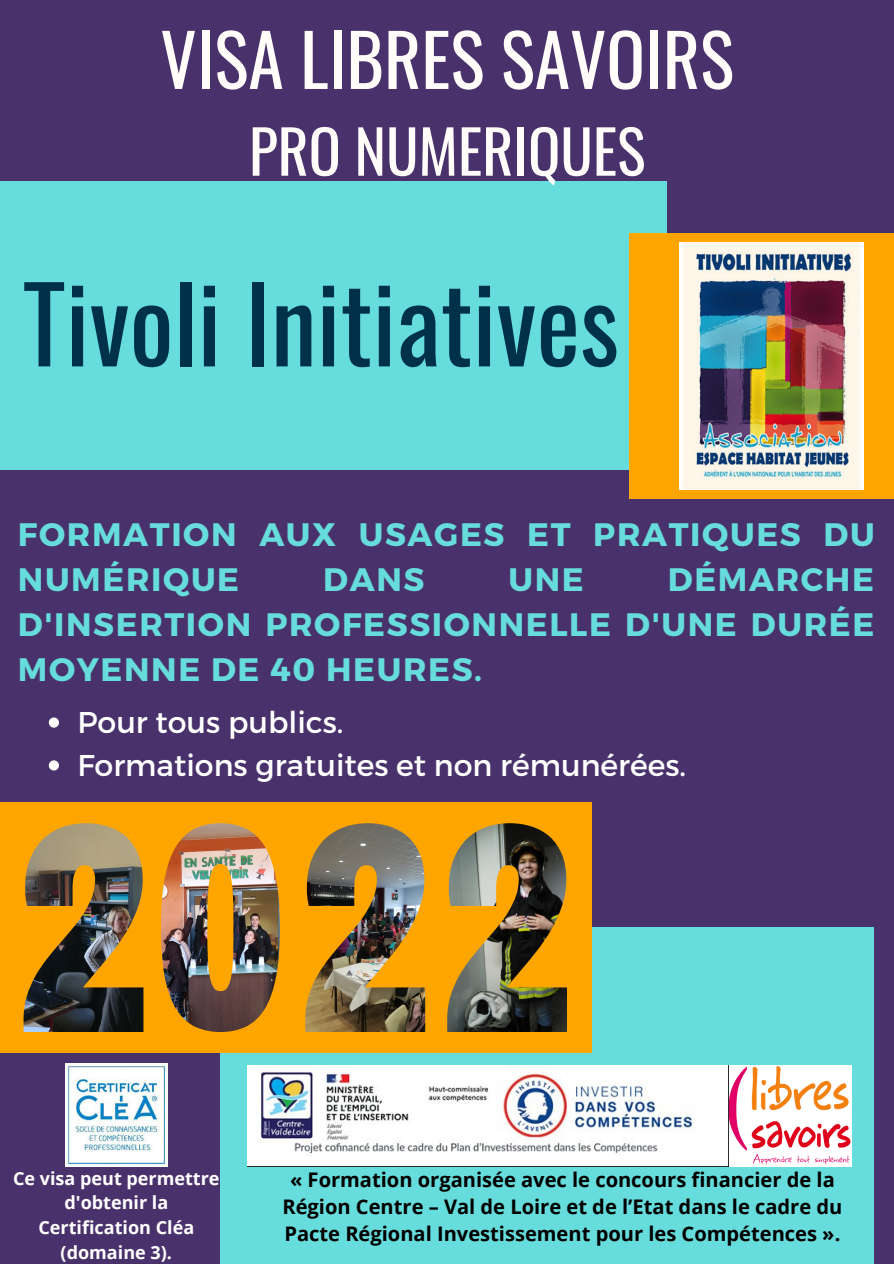
<style>
.page{position:relative;width:894px;height:1264px;background:#fff}
.page>*{position:absolute;margin:0;border:0;box-sizing:border-box;transform-origin:0 0}
.t1{font:103.95px "Oswald";color:#00314b}
.t2{font:71.7px "Oswald";color:#fffcfa}
.t3{font:59.7px "Oswald";color:#fffcfa}
.t4{font:700 32.4px/45px "Montserrat";letter-spacing:.05em;color:#66dcdc}
.t5{font:30px "Montserrat";color:#fff}
.t6{font:700 20.1px/27px "Open Sans";color:#000;text-align:center}
.t7{font:700 18px/24.8px "Open Sans";color:#fff;text-align:center}
</style>
<div class="page">
<div style="left:0;top:0;width:893px;height:1263px;background:#49326b"></div>
<div style="left:0;top:181px;width:666px;height:288px;background:#66dcdc"></div>
<div style="left:220px;top:927px;width:653px;height:336px;background:#66dcdc"></div>
<div style="left:0;top:802px;width:592px;height:250px;background:#ffa500"></div>
<div style="left:629px;top:233px;width:264px;height:265px;background:#ffa500"></div>
<img style="left:305px;top:823px;width:120px;height:208px">
<img style="left:161px;top:823px;width:118px;height:208px">
<img style="left:24px;top:823px;width:119px;height:208px">
<img style="left:679px;top:242px;width:183px;height:247px">
<img style="left:247px;top:1065px;width:604px;height:101px">
<svg style="left:49px;top:760px;width:10px;height:10px"></svg>
<svg style="left:49px;top:717px;width:10px;height:10px"></svg>
<img style="left:447px;top:823px;width:119px;height:208px">
<img style="left:65px;top:1063px;width:103px;height:103px">
<p class="t2" style="left:160px;top:3px;width:575px">VISA LIBRES SAVOIRS</p>
<p class="t3" style="left:249px;top:104px;width:398px">PRO NUMERIQUES</p>
<p class="t1" style="left:23px;top:242px;width:597px">Tivoli Initiatives</p>
<p class="t4" style="left:18px;top:510px;width:858px">FORMATION AUX USAGES ET PRATIQUES DU<br>NUMÉRIQUE</p>
<p class="t4" style="left:18px;top:555px;width:857px;text-align:justify;text-indent:649px">DÉMARCHE D'INSERTION PROFESSIONNELLE D'UNE DURÉE MOYENNE DE 40 HEURES.</p>
<p class="t4" style="left:323px;top:555px;width:103px">DANS</p>
<p class="t4" style="left:508px;top:555px;width:77px">UNE</p>
<p class="t5" style="left:77px;top:703px;width:267px">Pour tous publics.</p>
<p class="t5" style="left:77px;top:746px;width:610px">Formations gratuites et non rémunérées.</p>
<p class="t7" style="left:13px;top:1165px;width:208px">Ce visa peut permettre d'obtenir la<br>Certification Cléa (domaine 3).</p>
<p class="t6" style="left:282px;top:1165px;width:561px">« Formation organisée avec le concours financier de la<br>Région Centre – Val de Loire et de l’Etat dans le cadre du<br>Pacte Régional Investissement pour les Compétences ».</p>
</div>
